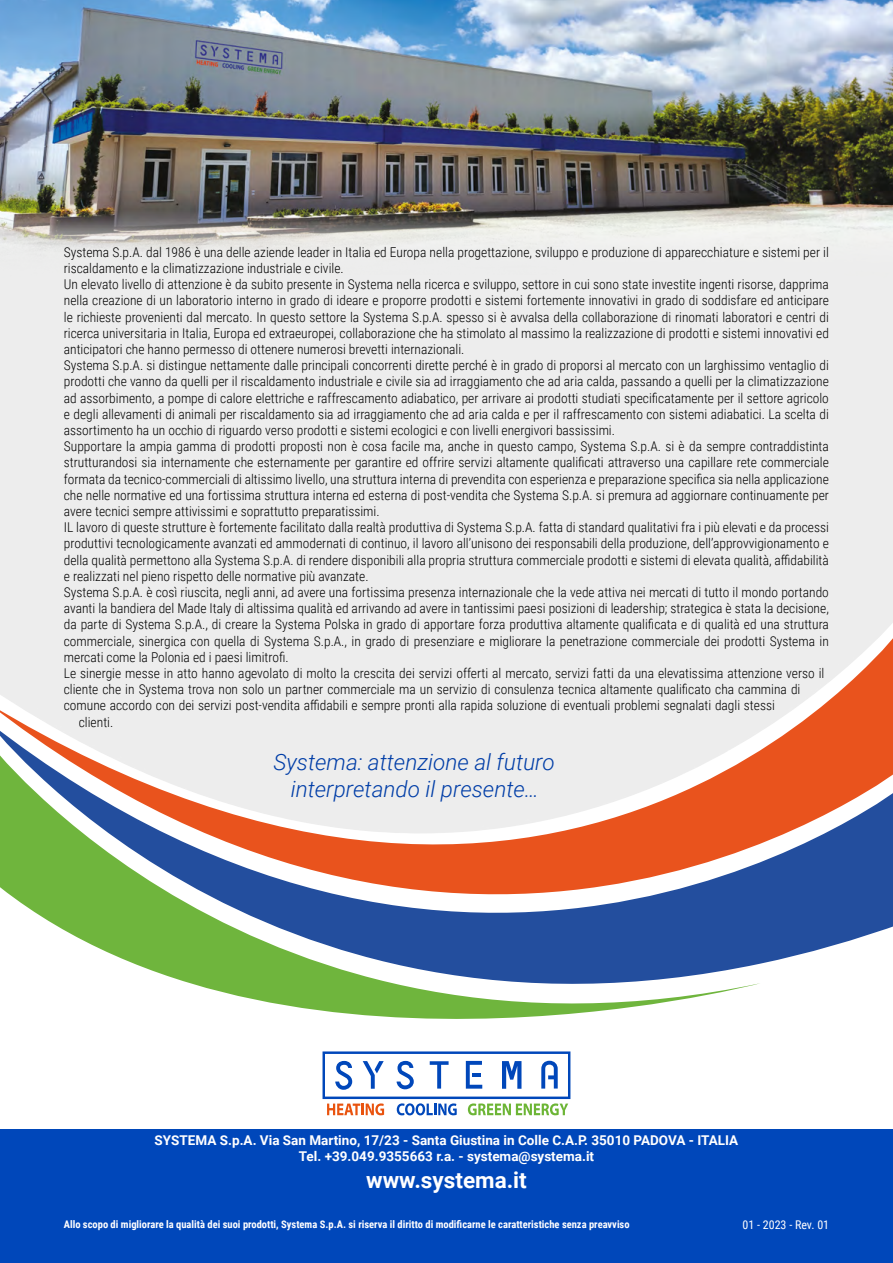
<style>
.page{position:relative;width:893px;height:1263px;background:#fff}
.page>*{position:absolute;margin:0;border:0;box-sizing:border-box;transform-origin:0 0}
.t1{font:italic 300 22.5px/27px "Roboto";color:#003da7;text-align:center}
.t2{font:700 22.5px "Roboto";color:#fff}
.t3{font:300 13.5px "Roboto Condensed";color:#000}
.t4{font:700 13.5px/16.2px "Roboto";color:#fff;text-align:center}
.t5{font:12px "Roboto Condensed";color:#fff}
.t6{font:700 10.5px "Roboto Condensed";color:#fff}
</style>
<div class="page">
<div style="left:0;top:277px;width:893px;height:346px;background:#ededed"></div>
<img style="left:0;top:0;width:893px;height:277px">
<svg style="left:327px;top:1112px;width:238px;height:3px"></svg>
<svg style="left:322px;top:1093px;width:249px;height:16px"></svg>
<svg style="left:0;top:623px;width:893px;height:470px"></svg>
<div style="left:0;top:1129px;width:893px;height:134px;background:#0047ba"></div>
<p class="t3" style="left:64px;top:242px;width:767px">Systema S.p.A. dal 1986 è una delle aziende leader in Italia ed Europa nella progettazione, sviluppo e produzione di apparecchiature e sistemi per il</p>
<p class="t3" style="left:64px;top:259px;width:281px">riscaldamento e la climatizzazione industriale e civile.</p>
<p class="t3" style="left:64px;top:275px;width:766px">Un elevato livello di attenzione è da subito presente in Systema nella ricerca e sviluppo, settore in cui sono state investite ingenti risorse, dapprima</p>
<p class="t3" style="left:64px;top:291px;width:767px">nella creazione di un laboratorio interno in grado di ideare e proporre prodotti e sistemi fortemente innovativi in grado di soddisfare ed anticipare</p>
<p class="t3" style="left:64px;top:307px;width:766px">le richieste provenienti dal mercato. In questo settore la Systema S.p.A. spesso si è avvalsa della collaborazione di rinomati laboratori e centri di</p>
<p class="t3" style="left:64px;top:323px;width:766px">ricerca universitaria in Italia, Europa ed extraeuropei, collaborazione che ha stimolato al massimo la realizzazione di prodotti e sistemi innovativi ed</p>
<p class="t3" style="left:64px;top:340px;width:402px">anticipatori che hanno permesso di ottenere numerosi brevetti internazionali.</p>
<p class="t3" style="left:64px;top:356px;width:766px">Systema S.p.A. si distingue nettamente dalle principali concorrenti dirette perché è in grado di proporsi al mercato con un larghissimo ventaglio di</p>
<p class="t3" style="left:64px;top:372px;width:767px">prodotti che vanno da quelli per il riscaldamento industriale e civile sia ad irraggiamento che ad aria calda, passando a quelli per la climatizzazione</p>
<p class="t3" style="left:64px;top:388px;width:767px">ad assorbimento, a pompe di calore elettriche e raffrescamento adiabatico, per arrivare ai prodotti studiati specificatamente per il settore agricolo</p>
<p class="t3" style="left:64px;top:404px;width:767px">e degli allevamenti di animali per riscaldamento sia ad irraggiamento che ad aria calda e per il raffrescamento con sistemi adiabatici. La scelta di</p>
<p class="t3" style="left:64px;top:421px;width:553px">assortimento ha un occhio di riguardo verso prodotti e sistemi ecologici e con livelli energivori bassissimi.</p>
<p class="t3" style="left:64px;top:437px;width:767px">Supportare la ampia gamma di prodotti proposti non è cosa facile ma, anche in questo campo, Systema S.p.A. si è da sempre contraddistinta</p>
<p class="t3" style="left:64px;top:453px;width:767px">strutturandosi sia internamente che esternamente per garantire ed offrire servizi altamente qualificati attraverso una capillare rete commerciale</p>
<p class="t3" style="left:64px;top:469px;width:766px">formata da tecnico-commerciali di altissimo livello, una struttura interna di prevendita con esperienza e preparazione specifica sia nella applicazione</p>
<p class="t3" style="left:64px;top:485px;width:767px">che nelle normative ed una fortissima struttura interna ed esterna di post-vendita che Systema S.p.A. si premura ad aggiornare continuamente per</p>
<p class="t3" style="left:64px;top:502px;width:317px">avere tecnici sempre attivissimi e soprattutto preparatissimi.</p>
<p class="t3" style="left:64px;top:518px;width:766px">IL lavoro di queste strutture è fortemente facilitato dalla realtà produttiva di Systema S.p.A. fatta di standard qualitativi fra i più elevati e da processi</p>
<p class="t3" style="left:64px;top:534px;width:767px">produttivi tecnologicamente avanzati ed ammodernati di continuo, il lavoro all’unisono dei responsabili della produzione, dell’approvvigionamento e</p>
<p class="t3" style="left:64px;top:550px;width:766px">della qualità permettono alla Systema S.p.A. di rendere disponibili alla propria struttura commerciale prodotti e sistemi di elevata qualità, affidabilità</p>
<p class="t3" style="left:64px;top:566px;width:306px">e realizzati nel pieno rispetto delle normative più avanzate.</p>
<p class="t3" style="left:64px;top:583px;width:767px">Systema S.p.A. è così riuscita, negli anni, ad avere una fortissima presenza internazionale che la vede attiva nei mercati di tutto il mondo portando</p>
<p class="t3" style="left:64px;top:599px;width:766px">avanti la bandiera del Made Italy di altissima qualità ed arrivando ad avere in tantissimi paesi posizioni di leadership; strategica è stata la decisione,</p>
<p class="t3" style="left:64px;top:615px;width:767px">da parte di Systema S.p.A., di creare la Systema Polska in grado di apportare forza produttiva altamente qualificata e di qualità ed una struttura</p>
<p class="t3" style="left:64px;top:631px;width:766px">commerciale, sinergica con quella di Systema S.p.A., in grado di presenziare e migliorare la penetrazione commerciale dei prodotti Systema in</p>
<p class="t3" style="left:64px;top:647px;width:226px">mercati come la Polonia ed i paesi limitrofi.</p>
<p class="t3" style="left:64px;top:664px;width:762px">Le sinergie messe in atto hanno agevolato di molto la crescita dei servizi offerti al mercato, servizi fatti da una elevatissima attenzione verso il</p>
<p class="t3" style="left:64px;top:680px;width:738px">cliente che in Systema trova non solo un partner commerciale ma un servizio di consulenza tecnica altamente qualificato cha cammina di</p>
<p class="t3" style="left:64px;top:696px;width:712px">comune accordo con dei servizi post-vendita affidabili e sempre pronti alla rapida soluzione di eventuali problemi segnalati dagli stessi</p>
<p class="t3" style="left:79px;top:712px;width:36px">clienti.</p>
<h1 class="t1" style="left:273px;top:747px;width:283px">Systema: attenzione al futuro interpretando il presente…</h1>
<p class="t4" style="left:155px;top:1131px;width:585px">SYSTEMA S.p.A. Via San Martino, 17/23 - Santa Giustina in Colle C.A.P. 35010 PADOVA - ITALIA<br>Tel. +39.049.9355663 r.a. - systema@systema.it</p>
<h1 class="t2" style="left:366px;top:1164px;width:162px">www.systema.it</h1>
<p class="t6" style="left:64px;top:1217px;width:567px">Allo scopo di migliorare la qualità dei suoi prodotti, Systema S.p.A. si riserva il diritto di modificarne le caratteristiche senza preavviso</p>
<p class="t5" style="left:742px;top:1217px;width:88px">01 - 2023 - Rev. 01</p>
</div>
